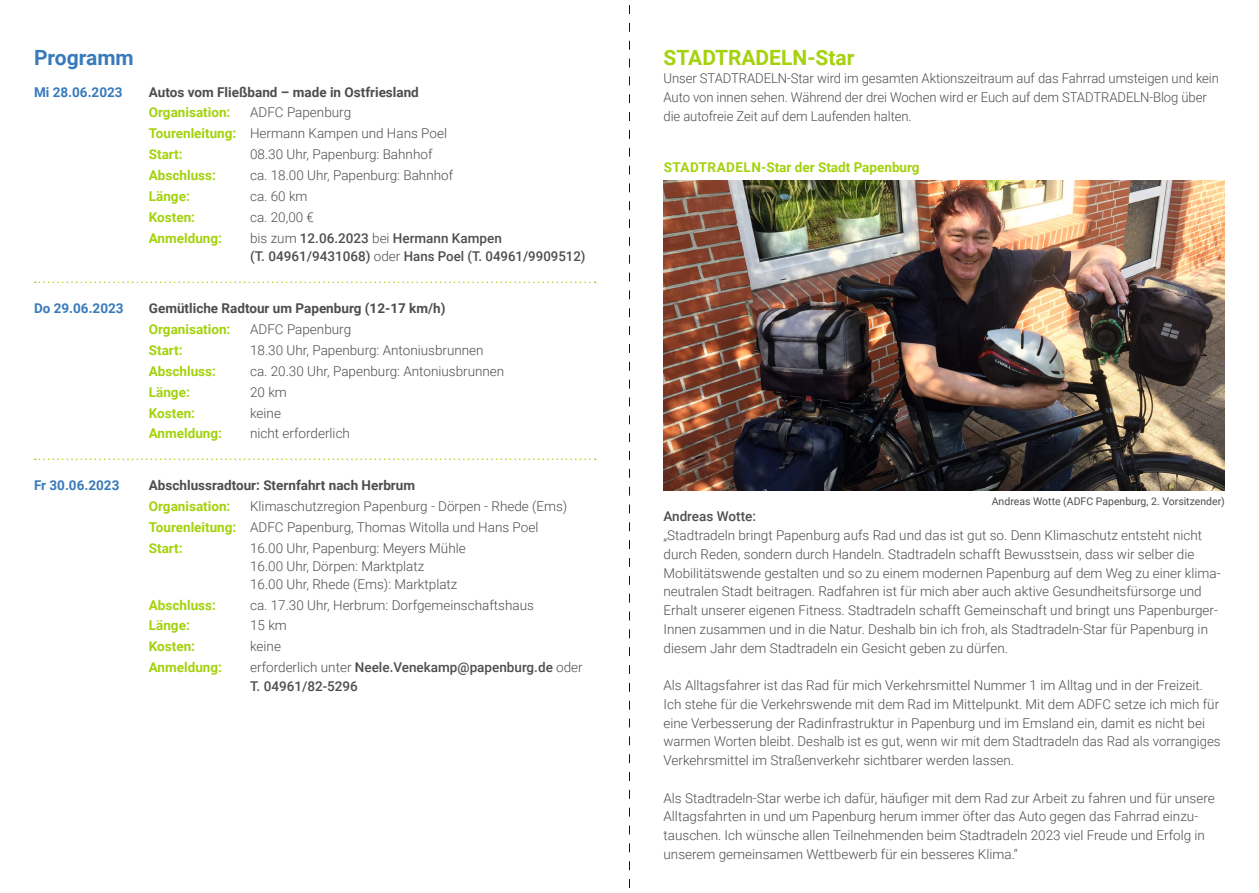
<style>
.page{position:relative;width:1259px;height:893px;background:#fff}
.page>*{position:absolute;margin:0;border:0;box-sizing:border-box;transform-origin:0 0}
.t1{font:700 21px "Roboto";color:#a4d20c}
.t2{font:700 21px "Roboto";color:#387abc}
.t3{font:300 13.5px/18.8px "Roboto";color:#4e4e4d}
.t4{font:700 13.5px "Roboto";color:#a4d20c}
.t5{font:500 13.5px/18.8px "Roboto";color:#4e4e4d}
.t6{font:700 13.5px "Roboto";color:#4e4e4d}
.t7{font:700 13.5px "Roboto";color:#387abc}
.t8{font:10.5px "Roboto";color:#4e4e4d}
.s1{font-weight:700;color:#a4d20c}
.s2{font-weight:300}
</style>
<div class="page">
<img style="left:663px;top:180px;width:562px;height:310px">
<svg style="left:35px;top:281px;width:561px;height:2px"></svg>
<svg style="left:35px;top:459px;width:561px;height:1px"></svg>
<svg style="left:629px;top:5px;width:1px;height:883px"></svg>
<h1 class="t2" style="left:34px;top:42px;width:101px">Programm</h1>
<p class="t7" style="left:34px;top:82px;width:90px">Mi 28.06.2023</p>
<p class="t6" style="left:149px;top:82px;width:271px">Autos vom Fließband – made in Ostfriesland</p>
<p class="t4" style="left:149px;top:103px;width:83px">Organisation:</p>
<p class="t3" style="left:149px;top:102px;width:300px;line-height:20.9px;text-indent:101px">ADFC Papenburg<br><span class="s1">Tourenleitung:</span> Hermann Kampen und Hans Poel<br><span class="s1">Start:</span></p>
<p class="t3" style="left:250px;top:144px;width:184px">08.30 Uhr, Papenburg: Bahnhof</p>
<p class="t4" style="left:149px;top:166px;width:69px">Abschluss:</p>
<p class="t3" style="left:250px;top:165px;width:205px">ca. 18.00 Uhr, Papenburg: Bahnhof</p>
<p class="t4" style="left:149px;top:187px;width:42px">Länge:</p>
<p class="t3" style="left:250px;top:186px;width:59px">ca. 60 km</p>
<p class="t4" style="left:149px;top:207px;width:48px">Kosten:</p>
<p class="t3" style="left:250px;top:207px;width:65px">ca. 20,00 €</p>
<p class="t4" style="left:149px;top:228px;width:75px">Anmeldung:</p>
<p class="t5" style="left:250px;top:228px;width:337px"><span class="s2">bis zum</span> 12.06.2023 <span class="s2">bei</span> Hermann Kampen<br>(T. 04961/9431068) <span class="s2">oder</span> Hans Poel (T. 04961/9909512)</p>
<p class="t7" style="left:34px;top:299px;width:91px">Do 29.06.2023</p>
<p class="t6" style="left:149px;top:299px;width:298px">Gemütliche Radtour um Papenburg (12-17 km/h)</p>
<p class="t4" style="left:149px;top:320px;width:83px">Organisation:</p>
<p class="t3" style="left:250px;top:319px;width:103px">ADFC Papenburg</p>
<p class="t4" style="left:149px;top:341px;width:35px">Start:</p>
<p class="t3" style="left:250px;top:340px;width:235px">18.30 Uhr, Papenburg: Antoniusbrunnen</p>
<p class="t4" style="left:149px;top:362px;width:69px">Abschluss:</p>
<p class="t3" style="left:250px;top:361px;width:256px">ca. 20.30 Uhr, Papenburg: Antoniusbrunnen</p>
<p class="t4" style="left:149px;top:382px;width:42px">Länge:</p>
<p class="t3" style="left:250px;top:382px;width:38px">20 km</p>
<p class="t4" style="left:149px;top:403px;width:48px">Kosten:</p>
<p class="t3" style="left:250px;top:403px;width:32px">keine</p>
<p class="t4" style="left:149px;top:424px;width:75px">Anmeldung:</p>
<p class="t3" style="left:250px;top:424px;width:101px">nicht erforderlich</p>
<p class="t7" style="left:34px;top:476px;width:87px">Fr 30.06.2023</p>
<p class="t6" style="left:149px;top:476px;width:268px">Abschlussradtour: Sternfahrt nach Herbrum</p>
<p class="t4" style="left:149px;top:497px;width:83px">Organisation:</p>
<p class="t3" style="left:149px;top:495px;width:420px;line-height:20.9px;text-indent:101px">Klimaschutzregion Papenburg - Dörpen - Rhede (Ems)<br><span class="s1">Tourenleitung:</span> ADFC Papenburg, Thomas Witolla und Hans Poel<br><span class="s1">Start:</span></p>
<p class="t3" style="left:250px;top:539px;width:217px;line-height:17.9px">16.00 Uhr, Papenburg: Meyers Mühle<br>16.00 Uhr, Dörpen: Marktplatz<br>16.00 Uhr, Rhede (Ems): Marktplatz</p>
<p class="t4" style="left:149px;top:595px;width:69px">Abschluss:</p>
<p class="t3" style="left:250px;top:595px;width:285px">ca. 17.30 Uhr, Herbrum: Dorfgemeinschaftshaus</p>
<p class="t4" style="left:149px;top:616px;width:42px">Länge:</p>
<p class="t3" style="left:250px;top:616px;width:38px">15 km</p>
<p class="t4" style="left:149px;top:637px;width:48px">Kosten:</p>
<p class="t3" style="left:250px;top:637px;width:32px">keine</p>
<p class="t4" style="left:149px;top:658px;width:75px">Anmeldung:</p>
<p class="t5" style="left:250px;top:657px;width:334px"><span class="s2">erforderlich unter</span> Neele.Venekamp@papenburg.de <span class="s2">oder<br></span>T. 04961/82-5296</p>
<h1 class="t1" style="left:663px;top:42px;width:192px">STADTRADELN-Star</h1>
<p class="t3" style="left:663px;top:69px;width:557px">Unser STADTRADELN-Star wird im gesamten Aktionszeitraum auf das Fahrrad umsteigen und kein<br>Auto von innen sehen. Während der drei Wochen wird er Euch auf dem STADTRADELN-Blog über die autofreie Zeit auf dem Laufenden halten.</p>
<p class="t4" style="left:664px;top:157px;width:257px">STADTRADELN-Star der Stadt Papenburg</p>
<p class="t8" style="left:991px;top:494px;width:235px">Andreas Wotte (ADFC Papenburg, 2. Vorsitzender)</p>
<p class="t5" style="left:663px;top:507px;width:94px">Andreas Wotte:</p>
<p class="t3" style="left:663px;top:525px;width:558px">„Stadtradeln bringt Papenburg aufs Rad und das ist gut so. Denn Klimaschutz entsteht nicht durch Reden, sondern durch Handeln. Stadtradeln schafft Bewusstsein, dass wir selber die Mobilitätswende gestalten und so zu einem modernen Papenburg auf dem Weg zu einer klima&shy;neutralen Stadt beitragen. Radfahren ist für mich aber auch aktive Gesundheitsfürsorge und Erhalt unserer eigenen Fitness. Stadtradeln schafft Gemeinschaft und bringt uns Papenburger-Innen zusammen und in die Natur. Deshalb bin ich froh, als Stadtradeln-Star für Papenburg in diesem Jahr dem Stadtradeln ein Gesicht geben zu dürfen.</p>
<p class="t3" style="left:663px;top:675px;width:558px">Als Alltagsfahrer ist das Rad für mich Verkehrsmittel Nummer 1 im Alltag und in der Freizeit.<br>Ich stehe für die Verkehrswende mit dem Rad im Mittelpunkt. Mit dem ADFC setze ich mich für eine Verbesserung der Radinfrastruktur in Papenburg und im Emsland ein, damit es nicht bei warmen Worten bleibt. Deshalb ist es gut, wenn wir mit dem Stadtradeln das Rad als vorrangiges Verkehrsmittel im Straßenverkehr sichtbarer werden lassen.</p>
<p class="t3" style="left:663px;top:788px;width:553px">Als Stadtradeln-Star werbe ich dafür, häufiger mit dem Rad zur Arbeit zu fahren und für unsere Alltagsfahrten in und um Papenburg herum immer öfter das Auto gegen das Fahrrad einzu&shy;tauschen. Ich wünsche allen Teilnehmenden beim Stadtradeln 2023 viel Freude und Erfolg in unserem gemeinsamen Wettbewerb für ein besseres Klima.“</p>
</div>
